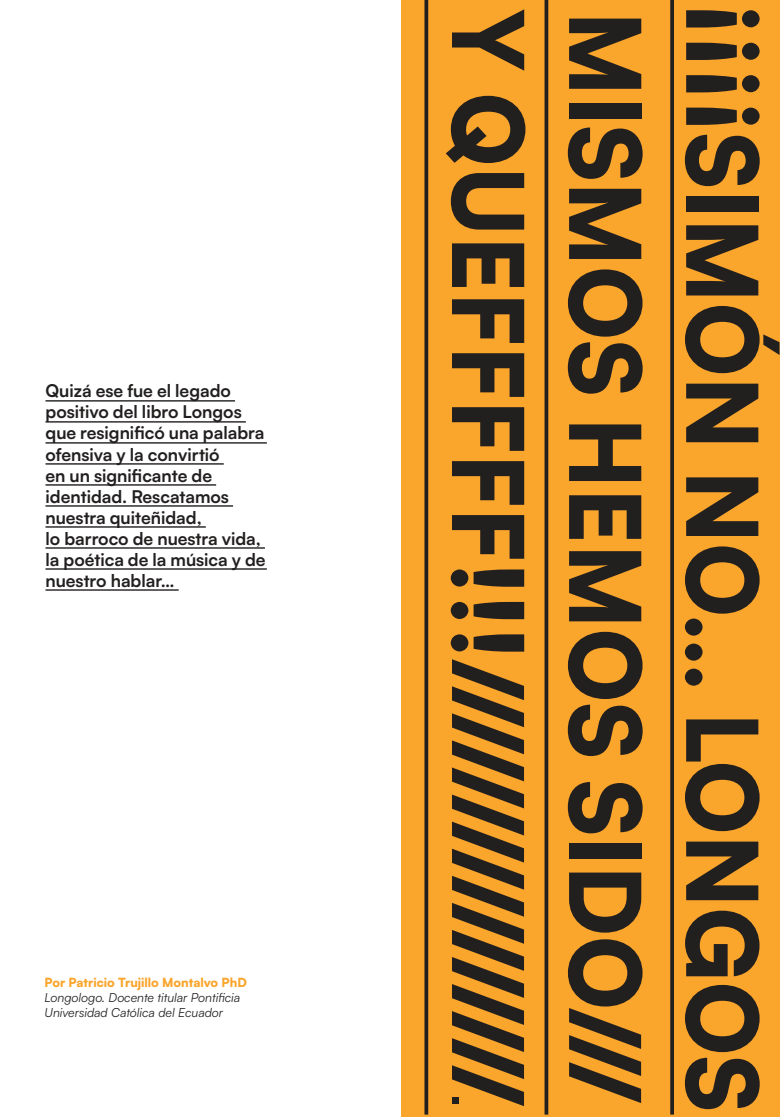
<style>
.page{position:relative;width:780px;height:1117px;background:#fff}
.page>*{position:absolute;margin:0;border:0;box-sizing:border-box;transform-origin:0 0}
.t1{font:900 97.5px "Satoshi";color:#221f1f;scale:.95 1}
.t2{font:700 17.5px/21px "Satoshi";color:#221f1f}
.t3{font:italic 12.5px/15px "Satoshi";color:#221f1f}
.t4{font:900 12.5px "Satoshi";color:#faa52c}
</style>
<div class="page">
<div style="left:402px;top:0;width:378px;height:1116px;background:#faa52c"></div>
<svg style="left:452px;top:1097px;width:6px;height:6px"></svg>
<svg style="left:670px;top:0;width:4px;height:1114px;background:#2f271f"></svg>
<svg style="left:544px;top:0;width:4px;height:1114px;background:#3f3120"></svg>
<svg style="left:424px;top:0;width:4px;height:1114px;background:#3b2f20"></svg>
<hr style="left:45px;top:400px;width:190px;height:1px;background:#221f1f">
<hr style="left:45px;top:421px;width:201px;height:1px;background:#221f1f">
<hr style="left:45px;top:442px;width:222px;height:1px;background:#221f1f">
<hr style="left:45px;top:463px;width:179px;height:1px;background:#221f1f">
<hr style="left:45px;top:484px;width:171px;height:1px;background:#221f1f">
<hr style="left:45px;top:505px;width:188px;height:1px;background:#221f1f">
<hr style="left:45px;top:526px;width:161px;height:1px;background:#221f1f">
<hr style="left:45px;top:547px;width:220px;height:1px;background:#221f1f">
<hr style="left:45px;top:568px;width:222px;height:1px;background:#221f1f">
<hr style="left:45px;top:589px;width:134px;height:1px;background:#221f1f">
<p class="t2" style="left:45px;top:381px;width:222px">Quizá ese fue el legado positivo del libro Longos que resignificó una palabra ofensiva y la convirtió<br>en un significante de identidad. Rescatamos nuestra quiteñidad,<br>lo barroco de nuestra vida, la poética de la música y de nuestro hablar…</p>
<p class="t4" style="left:44px;top:974px;width:204px">Por Patricio Trujillo Montalvo PhD</p>
<p class="t3" style="left:44px;top:990px;width:197px">Longologo. Docente titular Pontificia<br>Universidad Católica del Ecuador</p>
<h1 class="t1" style="left:545px;top:8px;width:1156px;rotate:90deg">Y QUEFFFFF!!!////////////////</h1>
<h1 class="t1" style="left:662px;top:11px;width:1150px;rotate:90deg">MISMOS HEMOS SIDO///</h1>
<h1 class="t1" style="left:779px;top:3px;width:1168px;rotate:90deg">¡¡¡¡SIMÓN NO… LONGOS</h1>
</div>
